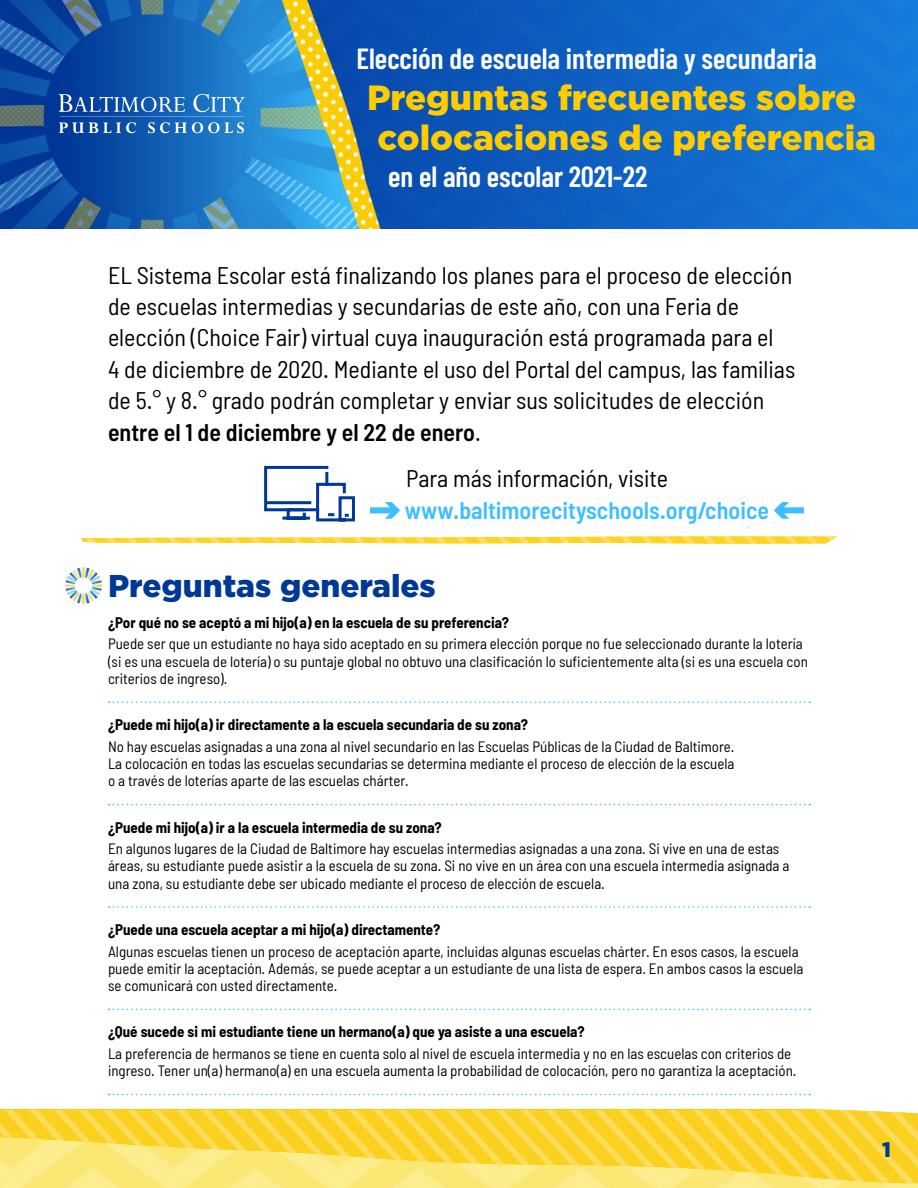
<style>
.page{position:relative;width:918px;height:1188px;background:#fff}
.page>*{position:absolute;margin:0;border:0;box-sizing:border-box;transform-origin:0 0}
.t1{font:900 34.95px/40.8px "Gotham";color:#fc0;text-align:center}
.t2{font:900 31.5px "Gotham";color:#003896}
.t3{font:600 29.1px "Barlow Condensed";color:#fff}
.t4{font:semi-condensed 24px/31.5px "Barlow";color:#000}
.t5{font:600 semi-condensed 24px "Barlow";color:#3dbfff}
.t6{font:900 21px "Gotham";color:#003896}
.t7{font:semi-condensed 15px/17.2px "Barlow";color:#000}
.t8{font:700 semi-condensed 15px "Barlow";color:#000}
.s1{font-weight:600}
</style>
<div class="page">
<img style="left:0;top:0;width:918px;height:229px">
<img style="left:0;top:1110px;width:918px;height:74px">
<svg style="left:59px;top:94px;width:186px;height:39px;background:#3d7ac0"></svg>
<svg style="left:109px;top:701px;width:701px;height:2px"></svg>
<svg style="left:109px;top:804px;width:701px;height:1px"></svg>
<svg style="left:109px;top:906px;width:701px;height:2px"></svg>
<svg style="left:109px;top:1009px;width:701px;height:1px"></svg>
<svg style="left:109px;top:1094px;width:701px;height:1px"></svg>
<img style="left:65px;top:567px;width:37px;height:37px;border-radius:18px">
<svg style="left:370px;top:502px;width:30px;height:17px"></svg>
<svg style="left:774px;top:502px;width:30px;height:17px"></svg>
<svg style="left:264px;top:465px;width:91px;height:57px"></svg>
<svg style="left:534px;top:536px;width:303px;height:1px"></svg>
<img style="left:81px;top:537px;width:756px;height:7px">
<h3 class="t3" style="left:357px;top:40px;width:462px">Elección de escuela intermedia y secundaria</h3>
<h1 class="t1" style="left:367px;top:76px;width:511px">Preguntas frecuentes sobre colocaciones de preferencia</h1>
<h3 class="t3" style="left:388px;top:158px;width:261px">en el año escolar 2021-22</h3>
<p class="t4" style="left:108px;top:259px;width:689px">EL Sistema Escolar está finalizando los planes para el proceso de elección de escuelas intermedias y secundarias de este año, con una Feria de elección (Choice Fair) virtual cuya inauguración está programada para el<br>4 de diciembre de 2020. Mediante el uso del Portal del campus, las familias de 5.° y 8.° grado podrán completar y enviar sus solicitudes de elección <span class="s1">entre el 1 de diciembre y el 22 de enero</span>.</p>
<h3 class="t4" style="left:406px;top:462px;width:264px">Para más información, visite</h3>
<h3 class="t5" style="left:405px;top:495px;width:366px">www.baltimorecityschools.org/choice</h3>
<h2 class="t2" style="left:108px;top:564px;width:329px">Preguntas generales</h2>
<p class="t8" style="left:108px;top:613px;width:403px">¿Por qué no se aceptó a mi hijo(a) en la escuela de su preferencia?</p>
<p class="t7" style="left:108px;top:635px;width:701px">Puede ser que un estudiante no haya sido aceptado en su primera elección porque no fue seleccionado durante la lotería (si es una escuela de lotería) o su puntaje global no obtuvo una clasificación lo suficientemente alta (si es una escuela con criterios de ingreso).</p>
<p class="t8" style="left:108px;top:715px;width:422px">¿Puede mi hijo(a) ir directamente a la escuela secundaria de su zona?</p>
<p class="t7" style="left:108px;top:737px;width:628px;text-align:justify">No hay escuelas asignadas a una zona al nivel secundario en las Escuelas Públicas de la Ciudad de Baltimore.<br>La colocación en todas las escuelas secundarias se determina mediante el proceso de elección de la escuela o a través de loterías aparte de las escuelas chárter.</p>
<p class="t8" style="left:108px;top:818px;width:335px">¿Puede mi hijo(a) ir a la escuela intermedia de su zona?</p>
<p class="t7" style="left:108px;top:840px;width:683px">En algunos lugares de la Ciudad de Baltimore hay escuelas intermedias asignadas a una zona. Si vive en una de estas áreas, su estudiante puede asistir a la escuela de su zona. Si no vive en un área con una escuela intermedia asignada a una zona, su estudiante debe ser ubicado mediante el proceso de elección de escuela.</p>
<p class="t8" style="left:108px;top:920px;width:334px">¿Puede una escuela aceptar a mi hijo(a) directamente?</p>
<p class="t7" style="left:108px;top:942px;width:697px">Algunas escuelas tienen un proceso de aceptación aparte, incluidas algunas escuelas chárter. En esos casos, la escuela puede emitir la aceptación. Además, se puede aceptar a un estudiante de una lista de espera. En ambos casos la escuela se comunicará con usted directamente.</p>
<p class="t8" style="left:108px;top:1023px;width:478px">¿Qué sucede si mi estudiante tiene un hermano(a) que ya asiste a una escuela?</p>
<p class="t7" style="left:108px;top:1045px;width:690px">La preferencia de hermanos se tiene en cuenta solo al nivel de escuela intermedia y no en las escuelas con criterios de ingreso. Tener un(a) hermano(a) en una escuela aumenta la probabilidad de colocación, pero no garantiza la aceptación.</p>
<h3 class="t6" style="left:882px;top:1135px;width:10px">1</h3>
</div>
